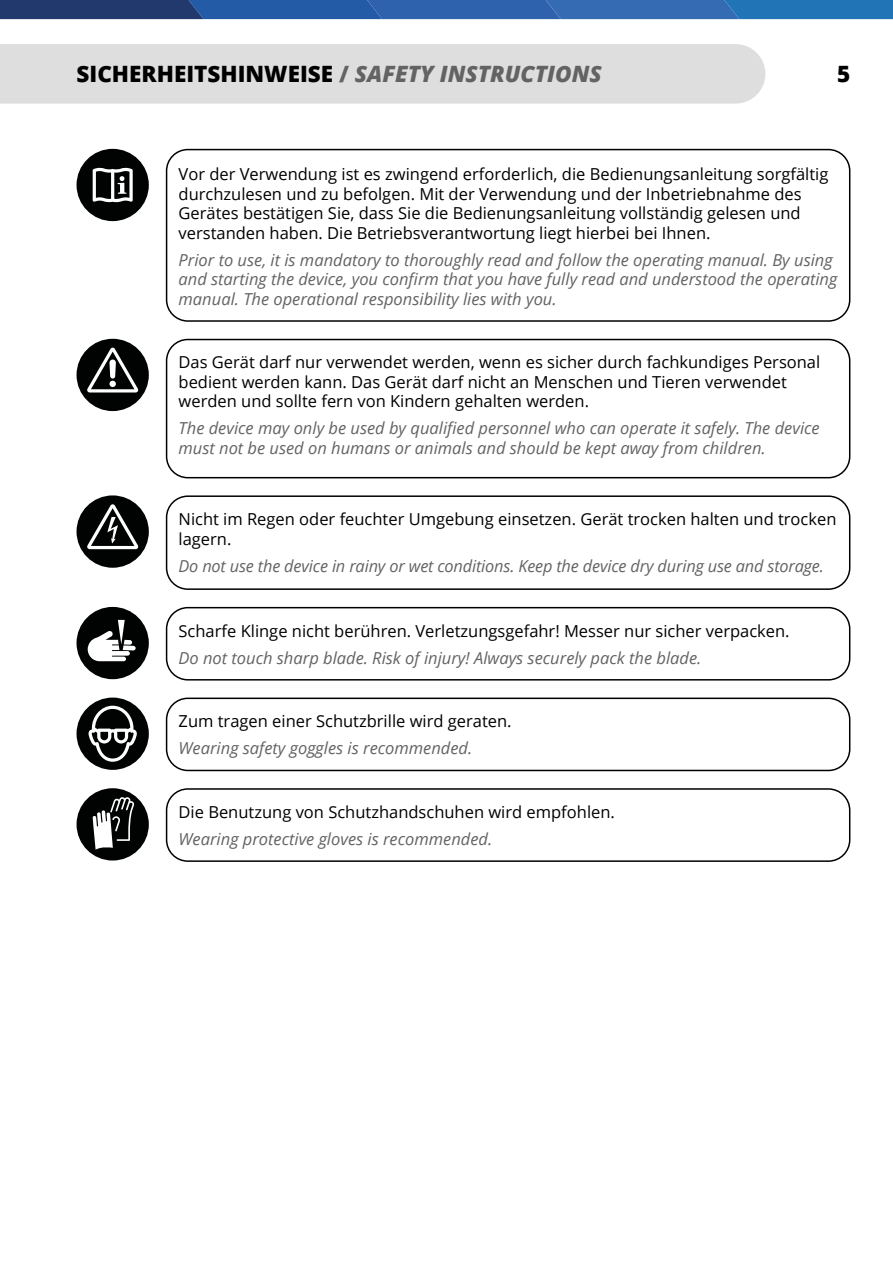
<style>
.page{position:relative;width:893px;height:1263px;background:#fff}
.page>*{position:absolute;margin:0;border:0;box-sizing:border-box;transform-origin:0 0}
.t1{font:800 22.5px "Open Sans";color:#000}
.t2{font:16.5px/19.5px "Open Sans";color:#000}
.t3{font:italic 16.5px/19.5px "Open Sans";color:#646363}
.s1{color:#646363}
.s2{font-style:italic;color:#646363}
</style>
<div class="page">
<svg style="left:0;top:0;width:893px;height:19px;background:#285ca0"></svg>
<div style="left:0;top:44px;width:765px;height:60px;background:#dedede"></div>
<div style="left:77px;top:149px;width:72px;height:72px;background:#010202;border-radius:50%"></div>
<svg style="left:93px;top:167px;width:40px;height:36px"></svg>
<div style="left:77px;top:697px;width:72px;height:73px;background:#010202;border-radius:50%"></div>
<svg style="left:88px;top:706px;width:49px;height:56px"></svg>
<div style="left:77px;top:788px;width:72px;height:72px;background:#010202;border-radius:50%"></div>
<svg style="left:93px;top:797px;width:41px;height:53px"></svg>
<div style="left:77px;top:339px;width:72px;height:72px;background:#010202;border-radius:50%"></div>
<svg style="left:87px;top:348px;width:51px;height:44px"></svg>
<div style="left:77px;top:495px;width:72px;height:73px;background:#010202;border-radius:50%"></div>
<svg style="left:87px;top:504px;width:51px;height:45px"></svg>
<div style="left:77px;top:607px;width:72px;height:72px;background:#010202;border-radius:50%"></div>
<svg style="left:88px;top:620px;width:48px;height:41px"></svg>
<div style="left:166px;top:149px;width:684px;height:173px;border:2px solid #000;border-radius:21px"></div>
<div style="left:166px;top:339px;width:684px;height:139px;border:2px solid #000;border-radius:21px"></div>
<div style="left:166px;top:495px;width:684px;height:95px;border:2px solid #000;border-radius:21px"></div>
<div style="left:166px;top:607px;width:684px;height:73px;border:2px solid #000;border-radius:21px"></div>
<div style="left:166px;top:697px;width:684px;height:74px;border:2px solid #000;border-radius:21px"></div>
<div style="left:166px;top:788px;width:684px;height:74px;border:2px solid #000;border-radius:21px"></div>
<h1 class="t1" style="left:77px;top:57px;width:527px">SICHERHEITSHINWEISE <span class="s1">/</span> <span class="s2">SAFETY INSTRUCTIONS</span></h1>
<h1 class="t1" style="left:837px;top:57px;width:15px">5</h1>
<p class="t2" style="left:179px;top:164px;width:651px">Vor der Verwendung ist es zwingend erforderlich, die Bedienungsanleitung sorgfältig durchzulesen und zu befolgen. Mit der Verwendung und der Inbetriebnahme des Gerätes bestätigen Sie, dass Sie die Bedienungsanleitung vollständig gelesen und verstanden haben. Die Betriebsverantwortung liegt hierbei bei Ihnen.</p>
<p class="t3" style="left:179px;top:250px;width:660px">Prior to use, it is mandatory to thoroughly read and follow the operating manual. By using and starting the device, you confirm that you have fully read and understood the operating manual. The operational responsibility lies with you.</p>
<p class="t2" style="left:179px;top:352px;width:643px">Das Gerät darf nur verwendet werden, wenn es sicher durch fachkundiges Personal bedient werden kann. Das Gerät darf nicht an Menschen und Tieren verwendet werden und sollte fern von Kindern gehalten werden.</p>
<p class="t3" style="left:179px;top:418px;width:643px">The device may only be used by qualified personnel who can operate it safely. The device must not be used on humans or animals and should be kept away from children.</p>
<p class="t2" style="left:179px;top:509px;width:659px">Nicht im Regen oder feuchter Umgebung einsetzen. Gerät trocken halten und trocken lagern.</p>
<p class="t3" style="left:179px;top:555px;width:647px">Do not use the device in rainy or wet conditions. Keep the device dry during use and storage.</p>
<p class="t2" style="left:179px;top:620px;width:613px">Scharfe Klinge nicht berühren. Verletzungsgefahr! Messer nur sicher verpacken.</p>
<p class="t3" style="left:179px;top:647px;width:524px">Do not touch sharp blade. Risk of injury! Always securely pack the blade.</p>
<p class="t2" style="left:179px;top:711px;width:335px">Zum tragen einer Schutzbrille wird geraten.</p>
<p class="t3" style="left:179px;top:738px;width:295px">Wearing safety goggles is recommended.</p>
<p class="t2" style="left:179px;top:802px;width:438px">Die Benutzung von Schutzhandschuhen wird empfohlen.</p>
<p class="t3" style="left:179px;top:829px;width:315px">Wearing protective gloves is recommended.</p>
</div>
